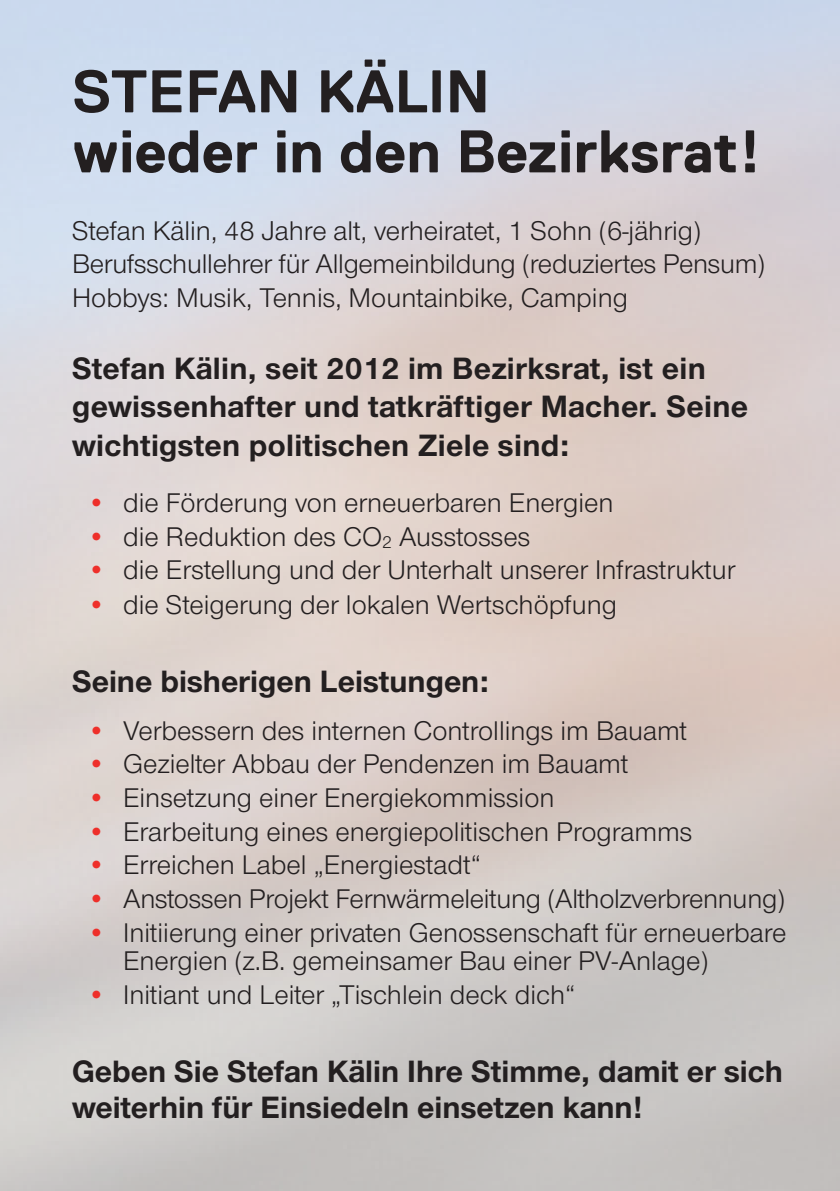
<style>
.page{position:relative;width:840px;height:1191px;background:#fff}
.page>*{position:absolute;margin:0;border:0;box-sizing:border-box;transform-origin:0 0}
.t1{font:700 60px "Replica";color:#231f20}
.t2{font:700 32px/38.4px "Nimbus San Nov";letter-spacing:.005em;color:#231f20}
.t3{font:28px/28px "Nimbus San Nov";color:#231f20}
.s1{color:#ee2f2a}
.s2{font-size:18px}
</style>
<div class="page">
<p class="t1" style="left:72px;top:58px;width:419px">STEFAN KÄLIN</p>
<p class="t1" style="left:72px;top:118px;width:691px">wieder in den Bezirksrat!</p>
<p class="t3" style="left:72px;top:216px;width:630px">Stefan Kälin, 48 Jahre alt, verheiratet, 1 Sohn (6-jährig)</p>
<p class="t3" style="left:72px;top:250px;width:694px">Berufsschullehrer für Allgemeinbildung (reduziertes Pensum)</p>
<p class="t3" style="left:72px;top:284px;width:557px">Hobbys: Musik, Tennis, Mountainbike, Camping</p>
<p class="t2" style="left:72px;top:349px;width:677px">Stefan Kälin, seit 2012 im Bezirksrat, ist ein gewissenhafter und tatkräftiger Macher. Seine wichtigsten politischen Ziele sind:</p>
<p class="t3" style="left:87px;top:489px;width:527px"><span class="s1">•</span> die Förderung von erneuerbaren Energien</p>
<p class="t3" style="left:87px;top:523px;width:444px"><span class="s1">•</span> die Reduktion des CO<span class="s2">2</span> Ausstosses</p>
<p class="t3" style="left:87px;top:556px;width:649px"><span class="s1">•</span> die Erstellung und der Unterhalt unserer Infrastruktur</p>
<p class="t3" style="left:87px;top:591px;width:531px"><span class="s1">•</span> die Steigerung der lokalen Wertschöpfung</p>
<p class="t2" style="left:72px;top:661px;width:418px">Seine bisherigen Leistungen:</p>
<p class="t3" style="left:87px;top:716px;width:601px"><span class="s1">•</span> Verbessern des internen Controllings im Bauamt</p>
<p class="t3" style="left:87px;top:750px;width:542px"><span class="s1">•</span> Gezielter Abbau der Pendenzen im Bauamt</p>
<p class="t3" style="left:87px;top:784px;width:468px"><span class="s1">•</span> Einsetzung einer Energiekommission</p>
<p class="t3" style="left:87px;top:817px;width:606px"><span class="s1">•</span> Erarbeitung eines energiepolitischen Programms</p>
<p class="t3" style="left:87px;top:851px;width:395px"><span class="s1">•</span> Erreichen Label „Energiestadt“</p>
<p class="t3" style="left:87px;top:885px;width:699px"><span class="s1">•</span> Anstossen Projekt Fernwärmeleitung (Altholzverbrennung)</p>
<p class="t3" style="left:123px;top:918px;width:664px;text-indent:-36px"><span class="s1">•</span> Initiierung einer privaten Genossenschaft für erneuerbare<br>Energien (z.B. gemeinsamer Bau einer PV-Anlage)</p>
<p class="t3" style="left:87px;top:981px;width:489px"><span class="s1">•</span> Initiant und Leiter „Tischlein deck dich“</p>
<p class="t2" style="left:72px;top:1053px;width:712px;line-height:36px">Geben Sie Stefan Kälin Ihre Stimme, damit er sich weiterhin für Einsiedeln einsetzen kann!</p>
</div>
